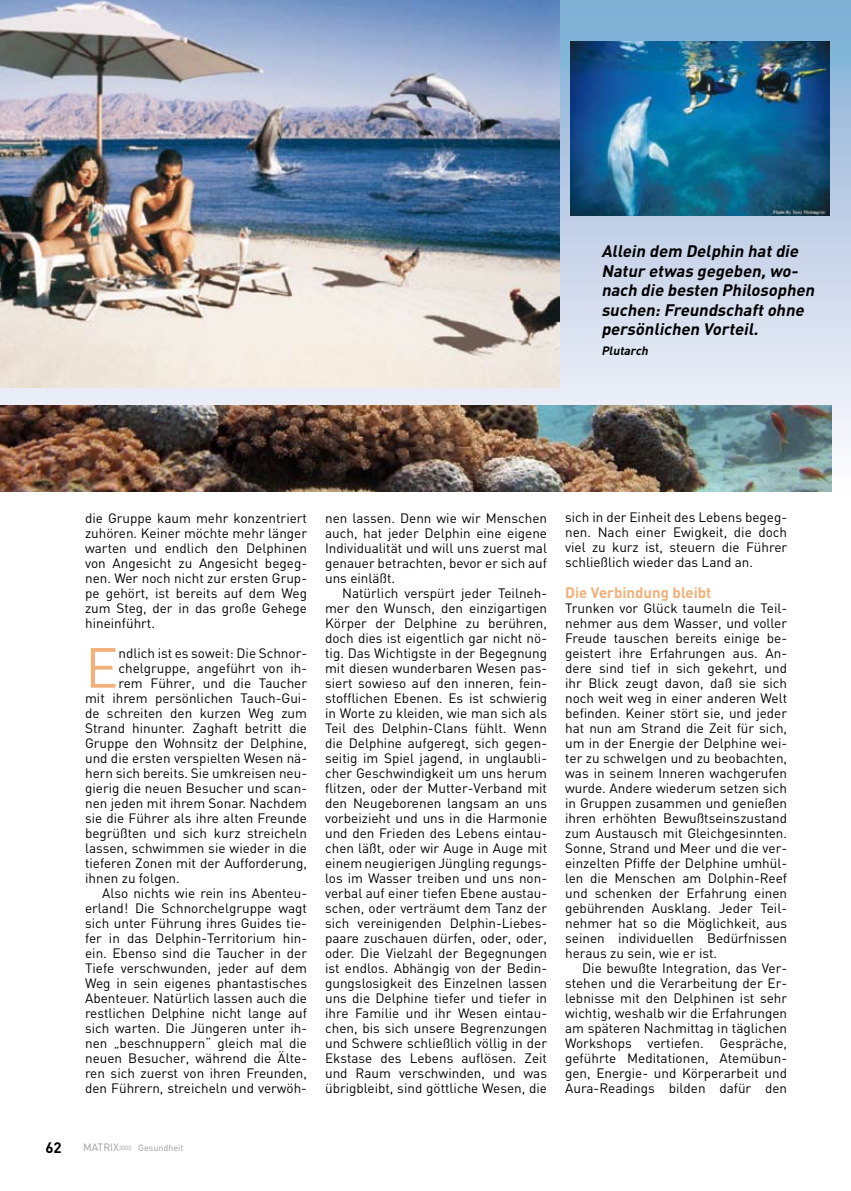
<style>
.page{position:relative;width:851px;height:1191px;background:#fff}
.page>*{position:absolute;margin:0;border:0;box-sizing:border-box;transform-origin:0 0}
.t1{font:55.65px "DIN";color:#f1b179}
.t2{font:italic 700 16.5px/19.5px "DIN";color:#000}
.t3{font:700 15px "DIN";color:#f1b179}
.t4{font:700 15px "DIN";color:#000}
.t5{font:13.5px/15px "DIN";color:#000;text-align:justify}
.t6{font:italic 700 12px "DIN";color:#000}
.t7{font:9px "DIN";color:#9c9d9f}
.s1{font-size:10.5px}
</style>
<div class="page">
<div style="left:0;top:0;width:850px;height:492px;background:linear-gradient(to bottom,#77a4cd,#fffeff)"></div>
<img style="left:571px;top:41px;width:258px;height:175px">
<img style="left:0;top:0;width:559px;height:387px">
<img style="left:0;top:405px;width:831px;height:86px">
<p class="t2" style="left:601px;top:241px;width:218px">Allein dem Delphin hatdie<br>Natur etwas gegeben,wo&shy;nach die besten Philosophen suchen:Freundschaftohne persönlichen Vorteil.</p>
<p class="t6" style="left:601px;top:342px;width:51px">Plutarch</p>
<p class="t5" style="left:85px;top:510px;width:223px">die Gruppe kaum mehr konzentriert zuhören. Keiner möchte mehr länger warten und endlich den Delphinen von Angesicht zu Angesicht begeg&shy;nen. Wer noch nicht zur ersten Grup&shy;pe gehört, ist bereits auf dem Weg zum Steg, der in das große Gehege hineinführt.</p>
<h1 class="t1" style="left:85px;top:631px;width:35px">E</h1>
<p class="t5" style="left:118px;top:645px;width:190px">ndlich ist es soweit: Die Schnor-</p>
<p class="t5" style="left:118px;top:660px;width:190px">chelgruppe, angeführt von ih-</p>
<p class="t5" style="left:118px;top:675px;width:190px">rem Führer, und die Taucher</p>
<p class="t5" style="left:85px;top:690px;width:223px">mit ihrem persönlichen Tauch-Gui-</p>
<p class="t5" style="left:85px;top:705px;width:223px">de schreiten den kurzen Weg zum</p>
<p class="t5" style="left:85px;top:720px;width:223px">Strand hinunter. Zaghaft betritt die</p>
<p class="t5" style="left:85px;top:735px;width:223px">Gruppe den Wohnsitz der Delphine,</p>
<p class="t5" style="left:85px;top:750px;width:223px">und die ersten verspielten Wesen nä-</p>
<p class="t5" style="left:85px;top:765px;width:223px">hern sich bereits. Sie umkreisen neu-</p>
<p class="t5" style="left:85px;top:780px;width:223px">gierig die neuen Besucher und scan-</p>
<p class="t5" style="left:85px;top:795px;width:223px">nen jeden mit ihrem Sonar. Nachdem</p>
<p class="t5" style="left:85px;top:810px;width:223px">sie die Führer als ihre alten Freunde</p>
<p class="t5" style="left:85px;top:825px;width:223px">begrüßten und sich kurz streicheln</p>
<p class="t5" style="left:85px;top:840px;width:223px">lassen, schwimmen sie wieder in die</p>
<p class="t5" style="left:85px;top:855px;width:223px">tieferen Zonen mit der Aufforderung,</p>
<p class="t5" style="left:85px;top:870px;width:96px">ihnen zu folgen.</p>
<p class="t5" style="left:102px;top:885px;width:206px">Also nichts wie rein ins Abenteu-</p>
<p class="t5" style="left:85px;top:900px;width:223px">erland! Die Schnorchelgruppe wagt</p>
<p class="t5" style="left:85px;top:915px;width:223px">sich unter Führung ihres Guides tie-</p>
<p class="t5" style="left:85px;top:930px;width:223px">fer in das Delphin-Territorium hin-</p>
<p class="t5" style="left:85px;top:945px;width:223px">ein. Ebenso sind die Taucher in der</p>
<p class="t5" style="left:85px;top:960px;width:223px">Tiefe verschwunden, jeder auf dem</p>
<p class="t5" style="left:85px;top:975px;width:223px">Weg in sein eigenes phantastisches</p>
<p class="t5" style="left:85px;top:990px;width:223px">Abenteuer. Natürlich lassen auch die</p>
<p class="t5" style="left:85px;top:1005px;width:223px">restlichen Delphine nicht lange auf</p>
<p class="t5" style="left:85px;top:1020px;width:223px">sich warten. Die Jüngeren unter ih-</p>
<p class="t5" style="left:85px;top:1035px;width:223px">nen „beschnuppern“ gleich mal die</p>
<p class="t5" style="left:85px;top:1050px;width:223px">neuen Besucher, während die Älte-</p>
<p class="t5" style="left:85px;top:1065px;width:223px">ren sich zuerst von ihren Freunden,</p>
<p class="t5" style="left:85px;top:1080px;width:223px">den Führern, streicheln und verwöh-</p>
<p class="t5" style="left:325px;top:510px;width:223px">nen lassen. Denn wie wir Menschen auch, hat jeder Delphin eine eigene Individualität und will uns zuerst mal genauer betrachten, bevor er sich auf uns einläßt.</p>
<p class="t5" style="left:325px;top:585px;width:223px;text-indent:17px">Natürlich verspürt jeder Teilneh&shy;mer den Wunsch, den einzigartigen Körper der Delphine zu berühren, doch dies ist eigentlich gar nicht nö&shy;tig. Das Wichtigste in der Begegnung mit diesen wunderbaren Wesen pas&shy;siert sowieso auf den inneren, fein&shy;stofflichen Ebenen. Es ist schwierig in Worte zu kleiden, wie man sich als Teil des Delphin-Clans fühlt. Wenn die Delphine aufgeregt, sich gegen&shy;seitig im Spiel jagend, in unglaubli&shy;cher Geschwindigkeit um uns herum flitzen, oder der Mutter-Verband mit den Neugeborenen langsam an uns vorbeizieht und uns in die Harmonie und den Frieden des Lebens eintau&shy;chen läßt, oder wir Auge in Auge mit einem neugierigen Jüngling regungs&shy;los im Wasser treiben und uns non&shy;verbal auf einer tiefen Ebene austau&shy;schen, oder verträumt dem Tanz der sich vereinigenden Delphin-Liebes&shy;paare zuschauen dürfen, oder, oder, oder. Die Vielzahl der Begegnungen ist endlos. Abhängig von der Bedin&shy;gungslosigkeit des Einzelnen lassen uns die Delphine tiefer und tiefer in ihre Familie und ihr Wesen eintau&shy;chen, bis sich unsere Begrenzungen und Schwere schließlich völlig in der Ekstase des Lebens auflösen. Zeit und Raum verschwinden, und was übrigbleibt, sind göttliche Wesen, die</p>
<p class="t5" style="left:565px;top:510px;width:223px">sich in der Einheit des Lebens begeg&shy;nen. Nach einer Ewigkeit, die doch viel zu kurz ist, steuern die Führer schließlich wieder das Land an.</p>
<p class="t3" style="left:565px;top:582px;width:148px">Die Verbindung bleibt</p>
<p class="t5" style="left:565px;top:600px;width:223px">Trunken vor Glück taumeln die Teil&shy;nehmer aus dem Wasser, und voller Freude tauschen bereits einige be&shy;geistert ihre Erfahrungen aus. An&shy;dere sind tief in sich gekehrt, und ihr Blick zeugt davon, daß sie sich noch weit weg in einer anderen Welt befinden. Keiner stört sie, und jeder hat nun am Strand die Zeit für sich, um in der Energie der Delphine wei&shy;ter zu schwelgen und zu beobachten, was in seinem Inneren wachgerufen wurde. Andere wiederum setzen sich in Gruppen zusammen und genießen ihren erhöhten Bewußtseinszustand zum Austausch mit Gleichgesinnten.<br>Sonne, Strand und Meer und die ver&shy;einzelten Pfiffe der Delphine umhül&shy;len die Menschen am Dolphin-Reef und schenken der Erfahrung einen gebührenden Ausklang. Jeder Teil&shy;nehmer hat so die Möglichkeit, aus seinen individuellen Bedürfnissen heraus zu sein, wie er ist.</p>
<p class="t5" style="left:565px;top:960px;width:223px;text-indent:17px">Die bewußte Integration, das Ver&shy;stehen und die Verarbeitung der Er&shy;lebnisse mit den Delphinen ist sehr wichtig, weshalb wir die Erfahrungen am späteren Nachmittag in täglichen Workshops vertiefen. Gespräche, geführte Meditationen, Atemübun&shy;gen, Energie- und Körperarbeit und Aura-Readings bilden dafür den</p>
<p class="t4" style="left:45px;top:1137px;width:18px">62</p>
<p class="t7" style="left:83px;top:1141px;width:102px"><span class="s1">MATRIX</span><sup>3000</sup> Gesundheit</p>
</div>
